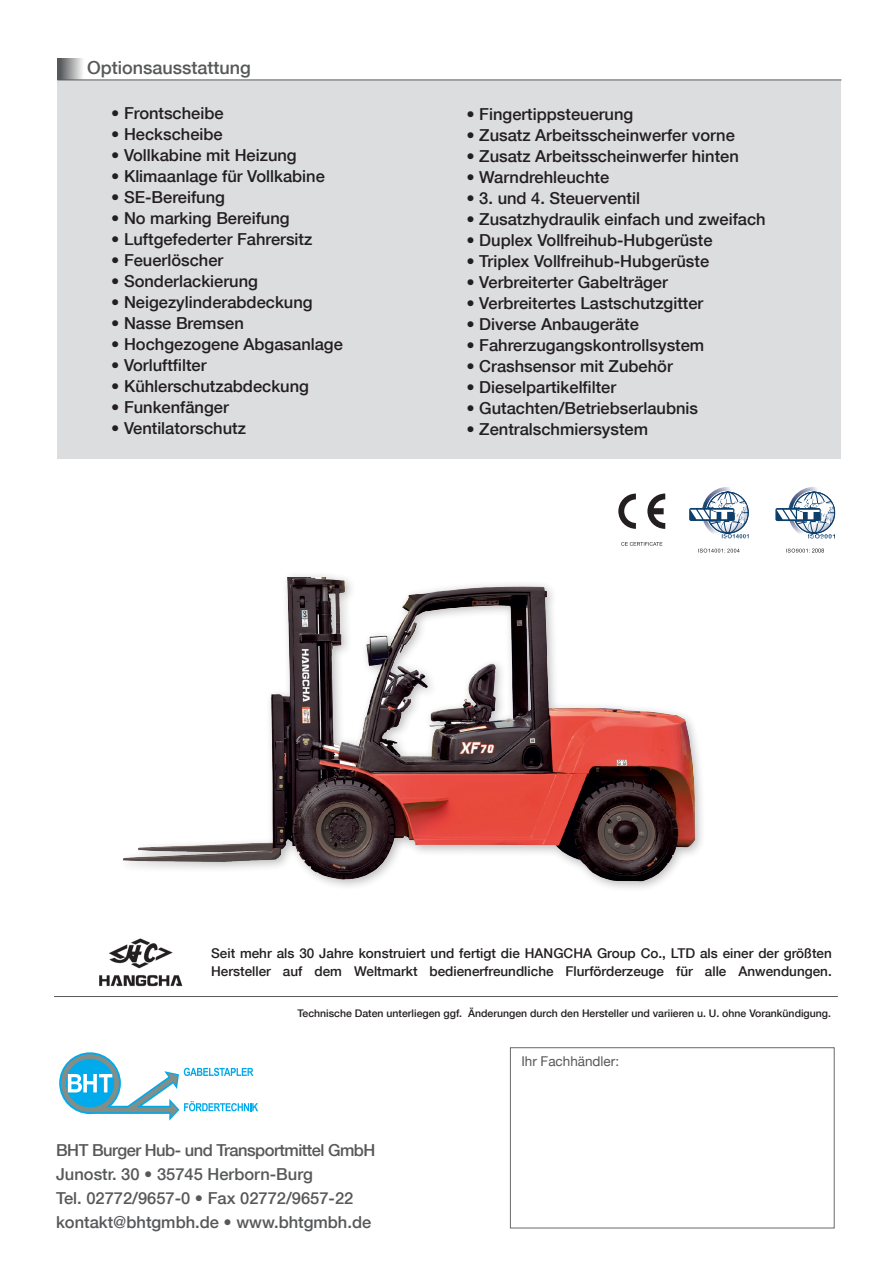
<style>
.page{position:relative;width:893px;height:1263px;background:#fff}
.page>*{position:absolute;margin:0;border:0;box-sizing:border-box;transform-origin:0 0}
.t1{font:500 18px "Helvetica Neue";color:#57585a}
.t2{font:500 16.5px "Helvetica Neue";color:#231f20}
.t3{font:500 16.5px "Helvetica Neue";color:#57585a}
.t4{font:500 16.5px "Helvetica Neue";letter-spacing:-.03em;color:#57585a}
.t5{font:500 13.5px/18px "Helvetica Neue";color:#231f20}
.t6{font:13.5px "Helvetica Neue";color:#57585a}
.t7{font:500 10.5px "Helvetica Neue";color:#231f20}
</style>
<div class="page">
<svg style="left:59px;top:1052px;width:199px;height:69px"></svg>
<svg style="left:618px;top:494px;width:18px;height:35px"></svg>
<svg style="left:647px;top:494px;width:18px;height:35px"></svg>
<svg style="left:621px;top:542px;width:41px;height:4px"></svg>
<svg style="left:786px;top:548px;width:38px;height:5px"></svg>
<svg style="left:776px;top:487px;width:59px;height:51px"></svg>
<svg style="left:690px;top:487px;width:59px;height:51px"></svg>
<svg style="left:698px;top:549px;width:42px;height:3px"></svg>
<div style="left:57px;top:80px;width:784px;height:379px;background:#dcdddf"></div>
<div style="left:57px;top:58px;width:28px;height:22px;background:linear-gradient(to right,#454648,#fafafa)"></div>
<hr style="left:57px;top:80px;width:784px;height:1px;background:#57585a">
<img style="left:124px;top:577px;width:575px;height:311px">
<div style="left:510px;top:1047px;width:325px;height:181px;background:#fff;border:1px solid #57585a"></div>
<hr style="left:54px;top:996px;width:784px;height:1px;background:#57585a">
<img style="left:99px;top:938px;width:84px;height:49px">
<p class="t1" style="left:87px;top:53px;width:165px">Optionsausstattung</p>
<p class="t2" style="left:111px;top:100px;width:114px">• Frontscheibe</p>
<p class="t2" style="left:111px;top:121px;width:113px">• Heckscheibe</p>
<p class="t2" style="left:111px;top:142px;width:187px">• Vollkabine mit Heizung</p>
<p class="t2" style="left:111px;top:163px;width:215px">• Klimaanlage für Vollkabine</p>
<p class="t2" style="left:111px;top:184px;width:115px">• SE-Bereifung</p>
<p class="t2" style="left:111px;top:205px;width:180px">• No marking Bereifung</p>
<p class="t2" style="left:111px;top:226px;width:203px">• Luftgefederter Fahrersitz</p>
<p class="t2" style="left:111px;top:247px;width:114px">• Feuerlöscher</p>
<p class="t2" style="left:111px;top:268px;width:148px">• Sonderlackierung</p>
<p class="t2" style="left:111px;top:289px;width:203px">• Neigezylinderabdeckung</p>
<p class="t2" style="left:111px;top:310px;width:134px">• Nasse Bremsen</p>
<p class="t2" style="left:111px;top:331px;width:233px">• Hochgezogene Abgasanlage</p>
<p class="t2" style="left:111px;top:352px;width:97px">• Vorluftfilter</p>
<p class="t2" style="left:111px;top:373px;width:199px">• Kühlerschutzabdeckung</p>
<p class="t2" style="left:111px;top:394px;width:119px">• Funkenfänger</p>
<p class="t2" style="left:111px;top:415px;width:136px">• Ventilatorschutz</p>
<p class="t2" style="left:466px;top:100px;width:168px">• Fingertippsteuerung</p>
<p class="t2" style="left:466px;top:121px;width:270px">• Zusatz Arbeitsscheinwerfer vorne</p>
<p class="t2" style="left:466px;top:142px;width:274px">• Zusatz Arbeitsscheinwerfer hinten</p>
<p class="t2" style="left:466px;top:163px;width:144px">• Warndrehleuchte</p>
<p class="t2" style="left:466px;top:184px;width:175px">• 3. und 4. Steuerventil</p>
<p class="t2" style="left:466px;top:205px;width:301px">• Zusatzhydraulik einfach und zweifach</p>
<p class="t2" style="left:466px;top:226px;width:248px">• Duplex Vollfreihub-Hubgerüste</p>
<p class="t2" style="left:466px;top:247px;width:244px">• Triplex Vollfreihub-Hubgerüste</p>
<p class="t2" style="left:466px;top:268px;width:203px">• Verbreiterter Gabelträger</p>
<p class="t2" style="left:466px;top:289px;width:238px">• Verbreitertes Lastschutzgitter</p>
<p class="t2" style="left:466px;top:310px;width:174px">• Diverse Anbaugeräte</p>
<p class="t2" style="left:466px;top:331px;width:239px">• Fahrerzugangskontrollsystem</p>
<p class="t2" style="left:466px;top:352px;width:208px">• Crashsensor mit Zubehör</p>
<p class="t2" style="left:466px;top:373px;width:151px">• Dieselpartikelfilter</p>
<p class="t2" style="left:466px;top:394px;width:233px">• Gutachten/Betriebserlaubnis</p>
<p class="t2" style="left:466px;top:415px;width:183px">• Zentralschmiersystem</p>
<p class="t5" style="left:211px;top:943px;width:622px">Seit mehr als 30 Jahre konstruiert und fertigt die HANGCHA Group Co., LTD als einer der größten<br>Hersteller auf dem Weltmarkt bedienerfreundliche Flurförderzeuge für alle Anwendungen.</p>
<p class="t7" style="left:297px;top:1005px;width:535px">Technische Daten unterliegen ggf. Änderungen durch den Hersteller und variieren u. U. ohne Vorankündigung.</p>
<p class="t4" style="left:56px;top:1137px;width:321px">BHT Burger Hub- und Transportmittel GmbH</p>
<p class="t3" style="left:56px;top:1161px;width:258px">Junostr. 30 • 35745 Herborn-Burg</p>
<p class="t3" style="left:56px;top:1185px;width:299px">Tel. 02772/9657-0 • Fax 02772/9657-22</p>
<p class="t3" style="left:56px;top:1209px;width:317px">kontakt@bhtgmbh.de • www.bhtgmbh.de</p>
<p class="t6" style="left:521px;top:1050px;width:99px">Ihr Fachhändler:</p>
</div>
